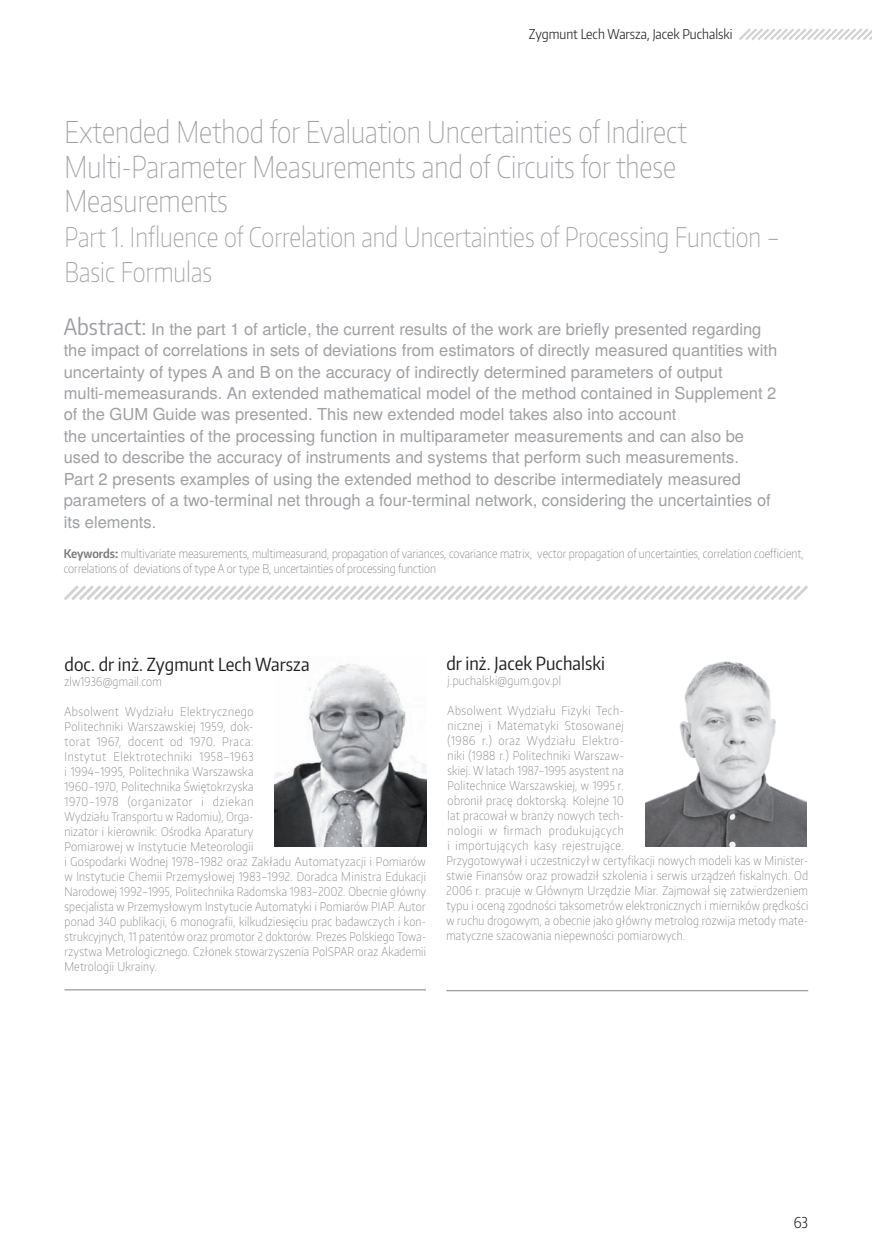
<style>
.page{position:relative;width:872px;height:1255px;background:#fff}
.page>*{position:absolute;margin:0;border:0;box-sizing:border-box;transform-origin:0 0}
.t1{font:100 30px/34.5px "Encode Sans Condensed";color:#9d9fa2;scale:.95 1}
.t2{font:100 27px/34.5px "Encode Sans Condensed";color:#9d9fa2;scale:.95 1}
.t3{font:18px "Encode Sans Condensed";letter-spacing:.005em;color:#231f20}
.t4{font:16.5px/21.5px "Te X Gyre Heros";color:#9d9fa2}
.t5{font:300 15px "Encode Sans Condensed";color:#231f20}
.t6{font:300 13.5px "Encode Sans Condensed";color:#231f20}
.t7{font:100 12px/15px "Encode Sans Condensed";letter-spacing:.025em;color:#76787b}
.t8{font:100 12px/15px "Encode Sans Condensed";color:#76787b}
.s1{font-family:"Encode Sans Condensed";font-size:22.5px}
.s2{font-weight:600}
.s3{font-weight:700}
</style>
<div class="page">
<hr style="left:446px;top:990px;width:362px;height:1px;background:#808285">
<img style="left:645px;top:661px;width:162px;height:185px">
<img style="left:275px;top:664px;width:151px;height:182px">
<hr style="left:64px;top:989px;width:362px;height:1px;background:#808285">
<svg style="left:64px;top:585px;width:744px;height:15px"></svg>
<svg style="left:739px;top:28px;width:133px;height:12px"></svg>
<p class="t6" style="left:529px;top:25px;width:205px">Zygmunt Lech Warsza, Jacek Puchalski</p>
<h1 class="t1" style="left:65px;top:114px;width:656px">Extended Method for Evaluation Uncertainties of Indirect<br>Multi-Parameter Measurements and of Circuits for these<br>Measurements</h1>
<h2 class="t2" style="left:65px;top:219px;width:754px">Part 1. Influence of Correlation and Uncertainties of Processing Function –<br>Basic Formulas</h2>
<p class="t4" style="left:64px;top:317px;width:715px"><span class="s1">Abstract:</span> In the part 1 of article, the current results of the work are briefly presented regarding the impact of correlations in sets of deviations from estimators of directly measured quantities with uncertainty of types A and B on the accuracy of indirectly determined parameters of output multi-memeasurands. An extended mathematical model of the method contained in Supplement 2 of the GUM Guide was presented. This new extended model takes also into account<br>the uncertainties of the processing function in multiparameter measurements and can also be used to describe the accuracy of instruments and systems that perform such measurements.<br>Part 2 presents examples of using the extended method to describe intermediately measured parameters of a two-terminal net through a four-terminal network, considering the uncertainties of its elements.</p>
<p class="t8" style="left:64px;top:545px;width:741px"><span class="s2">Keywords</span><span class="s3">:</span> multivariate measurements, multimeasurand, propagation of variances, covariance matrix, vector propagation of uncertainties, correlation coefficient, correlations of deviations of type A or type B, uncertainties of processing function</p>
<h3 class="t3" style="left:64px;top:652px;width:247px">doc. dr inż. Zygmunt Lech Warsza</h3>
<p class="t7" style="left:64px;top:673px;width:99px">zlw1936@gmail.com</p>
<p class="t7" style="left:64px;top:703px;width:363px">Absolwent Wydziału Elektrycznego<br>Politechniki Warszawskiej 1959, dok-<br>torat 1967, docent od 1970. Praca:<br>Instytut Elektrotechniki 1958–1963<br>i 1994–1995, Politechnika Warszawska<br>1960–1970, Politechnika Świętokrzyska<br>1970–1978 (organizator i dziekan<br>Wydziału Transportu w Radomiu), Orga-<br>nizator i kierownik: Ośrodka Aparatury<br>Pomiarowej w Instytucie Meteorologii<br>i Gospodarki Wodnej 1978–1982 oraz Zakładu Automatyzacji i Pomiarów w Instytucie Chemii Przemysłowej 1983–1992. Doradca Ministra Edukacji Narodowej 1992–1995, Politechnika Radomska 1983–2002. Obecnie główny specjalista w Przemysłowym Instytucie Automatyki i Pomiarów PIAP. Autor ponad 340 publikacji, 6 monografii, kilkudziesięciu prac badawczych i kon&shy;strukcyjnych, 11 patentów oraz promotor 2 doktorów. Prezes Polskiego Towa&shy;rzystwa Metrologicznego. Członek stowarzyszenia PolSPAR oraz Akademii Metrologii Ukrainy.</p>
<h3 class="t3" style="left:446px;top:651px;width:160px">dr inż. Jacek Puchalski</h3>
<p class="t7" style="left:447px;top:672px;width:115px">j.puchalski@gum.gov.pl</p>
<p class="t7" style="left:446px;top:702px;width:363px">Absolwent Wydziału Fizyki Tech-<br>nicznej i Matematyki Stosowanej<br>(1986 r.) oraz Wydziału Elektro-<br>niki (1988 r.) Politechniki Warszaw-<br>skiej. W latach 1987–1995 asystent na<br>Politechnice Warszawskiej, w 1995 r.<br>obronił pracę doktorską. Kolejne 10<br>lat pracował w branży nowych tech-<br>nologii w firmach produkujących<br>i importujących kasy rejestrujące.<br>Przygotowywał i uczestniczył w certyfikacji nowych modeli kas w Minister&shy;stwie Finansów oraz prowadził szkolenia i serwis urządzeń fiskalnych. Od 2006 r. pracuje w Głównym Urzędzie Miar. Zajmował się zatwierdzeniem typu i oceną zgodności taksometrów elektronicznych i mierników prędkości w ruchu drogowym, a obecnie jako główny metrolog rozwija metody mate&shy;matyczne szacowania niepewności pomiarowych.</p>
<p class="t5" style="left:793px;top:1212px;width:16px">63</p>
</div>
